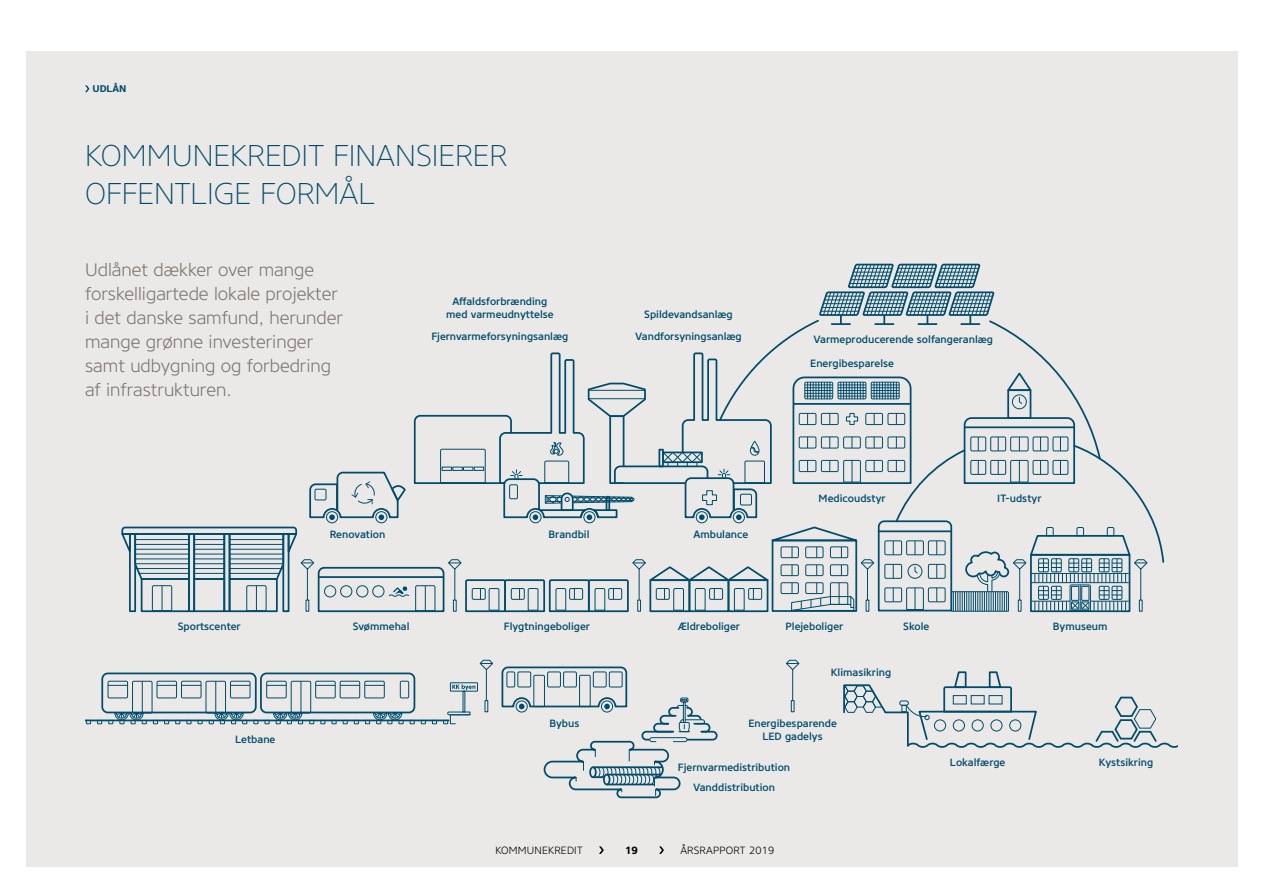
<style>
.page{position:relative;width:1263px;height:893px;background:#fff}
.page>*{position:absolute;margin:0;border:0;box-sizing:border-box;transform-origin:0 0}
.t1{font:30px/37.5px "Core Sans NR25 Extra Lt";color:#004c6c}
.t2{font:300 18px/24px "Core Sans NR35";color:#7c736d}
.t3{font:500 10.5px/12.6px "Core Sans NR55";color:#004c6c;text-align:center}
.t4{font:300 10.5px "Core Sans NR35";letter-spacing:.02em;color:#000}
.t5{font:700 10.5px "Core Sans NR65";color:#000}
.t6{font:700 9.75px "Core Sans NR65";color:#004c6c}
</style>
<div class="page">
<div style="left:26px;top:26px;width:1211px;height:841px;background:#ebe9e7"></div>
<svg style="left:843px;top:671px;width:335px;height:77px"></svg>
<div style="left:101px;top:672px;width:156px;height:41px;border:2px solid #004c6c;border-radius:6px"></div>
<div style="left:260px;top:672px;width:155px;height:41px;border:2px solid #004c6c;border-radius:6px"></div>
<div style="left:400px;top:681px;width:9px;height:17px;border:1px solid #004c6c"></div>
<div style="left:230px;top:681px;width:20px;height:17px;border:1px solid #004c6c"></div>
<svg style="left:230px;top:685px;width:20px;height:1px"></svg>
<div style="left:108px;top:681px;width:20px;height:17px;border:1px solid #004c6c"></div>
<svg style="left:108px;top:685px;width:20px;height:1px"></svg>
<div style="left:181px;top:681px;width:20px;height:17px;border:1px solid #004c6c"></div>
<div style="left:157px;top:681px;width:20px;height:17px;border:1px solid #004c6c"></div>
<svg style="left:157px;top:685px;width:44px;height:1px"></svg>
<div style="left:206px;top:681px;width:20px;height:32px;border:1px solid #004c6c"></div>
<hr style="left:215px;top:681px;width:1px;height:32px;background:#004c6c">
<div style="left:132px;top:681px;width:20px;height:32px;border:1px solid #004c6c"></div>
<hr style="left:142px;top:681px;width:1px;height:32px;background:#004c6c">
<div style="left:364px;top:681px;width:21px;height:17px;border:1px solid #004c6c"></div>
<div style="left:266px;top:681px;width:21px;height:17px;border:1px solid #004c6c"></div>
<svg style="left:267px;top:685px;width:19px;height:1px"></svg>
<div style="left:340px;top:681px;width:20px;height:17px;border:1px solid #004c6c"></div>
<div style="left:315px;top:681px;width:20px;height:17px;border:1px solid #004c6c"></div>
<svg style="left:316px;top:685px;width:68px;height:1px"></svg>
<div style="left:291px;top:681px;width:20px;height:32px;border:1px solid #004c6c"></div>
<hr style="left:301px;top:681px;width:1px;height:32px;background:#004c6c">
<hr style="left:85px;top:719px;width:364px;height:2px;background:#004c6c">
<svg style="left:86px;top:721px;width:5px;height:3px"></svg>
<svg style="left:97px;top:721px;width:5px;height:3px"></svg>
<svg style="left:108px;top:712px;width:39px;height:12px"></svg>
<svg style="left:153px;top:721px;width:5px;height:3px"></svg>
<svg style="left:164px;top:721px;width:5px;height:3px"></svg>
<svg style="left:175px;top:721px;width:5px;height:3px"></svg>
<svg style="left:186px;top:721px;width:17px;height:3px"></svg>
<svg style="left:209px;top:712px;width:38px;height:12px"></svg>
<svg style="left:253px;top:712px;width:50px;height:12px"></svg>
<svg style="left:309px;top:721px;width:5px;height:3px"></svg>
<svg style="left:320px;top:721px;width:28px;height:3px"></svg>
<svg style="left:354px;top:721px;width:5px;height:3px"></svg>
<svg style="left:365px;top:712px;width:50px;height:12px"></svg>
<svg style="left:421px;top:721px;width:5px;height:3px"></svg>
<svg style="left:432px;top:721px;width:5px;height:3px"></svg>
<svg style="left:443px;top:711px;width:28px;height:13px"></svg>
<div style="left:450px;top:682px;width:28px;height:9px;border:1px solid #004c6c"></div>
<svg style="left:452px;top:684px;width:23px;height:6px"></svg>
<svg style="left:501px;top:666px;width:217px;height:132px"></svg>
<svg style="left:485px;top:700px;width:3px;height:12px"></svg>
<svg style="left:479px;top:659px;width:14px;height:11px"></svg>
<hr style="left:486px;top:669px;width:1px;height:31px;background:#004c6c">
<svg style="left:791px;top:700px;width:3px;height:12px"></svg>
<svg style="left:786px;top:659px;width:14px;height:11px"></svg>
<hr style="left:792px;top:669px;width:1px;height:31px;background:#004c6c">
<svg style="left:121px;top:263px;width:1044px;height:350px"></svg>
<svg style="left:85px;top:85px;width:4px;height:7px"></svg>
<svg style="left:659px;top:846px;width:5px;height:8px"></svg>
<svg style="left:599px;top:846px;width:5px;height:8px"></svg>
<div style="left:9px;top:9px;width:1245px;height:42px;background:#fff"></div>
<p class="t6" style="left:92px;top:82px;width:35px">UDLÅN</p>
<h1 class="t1" style="left:85px;top:137px;width:424px">KOMMUNEKREDIT FINANSIERER<br>OFFENTLIGE FORMÅL</h1>
<h2 class="t2" style="left:85px;top:258px;width:259px">Udlånet dækker over mange forskelligartede lokale projekter i det danske samfund, herunder mange grønne investeringer samt udbygning og forbedring af infrastrukturen.</h2>
<p class="t3" style="left:446px;top:295px;width:109px">Affaldsforbrænding med varmeudnyttelse</p>
<p class="t3" style="left:431px;top:330px;width:138px">Fjernvarmeforsyningsanlæg</p>
<p class="t3" style="left:635px;top:304px;width:108px;line-height:21.5px">Spildevandsanlæg<br>Vandforsyningsanlæg</p>
<p class="t3" style="left:330px;top:528px;width:57px">Renovation</p>
<p class="t3" style="left:549px;top:528px;width:42px">Brandbil</p>
<p class="t3" style="left:693px;top:528px;width:56px">Ambulance</p>
<p class="t3" style="left:813px;top:333px;width:181px">Varmeproducerende solfangeranlæg</p>
<p class="t3" style="left:810px;top:357px;width:85px">Energibesparelse</p>
<p class="t3" style="left:819px;top:492px;width:69px">Medicoudstyr</p>
<p class="t3" style="left:997px;top:492px;width:46px">IT-udstyr</p>
<p class="t3" style="left:178px;top:620px;width:64px">Sportscenter</p>
<p class="t3" style="left:353px;top:620px;width:58px">Svømmehal</p>
<p class="t3" style="left:504px;top:620px;width:88px">Flygtningeboliger</p>
<p class="t3" style="left:678px;top:620px;width:64px">Ældreboliger</p>
<p class="t3" style="left:785px;top:620px;width:59px">Plejeboliger</p>
<p class="t3" style="left:903px;top:620px;width:28px">Skole</p>
<p class="t3" style="left:1053px;top:620px;width:56px">Bymuseum</p>
<p class="t3" style="left:235px;top:733px;width:42px">Letbane</p>
<p class="t3" style="left:831px;top:666px;width:62px">Klimasikring</p>
<p class="t3" style="left:549px;top:717px;width:32px">Bybus</p>
<p class="t3" style="left:748px;top:717px;width:90px">Energibesparende<br>LED gadelys</p>
<p class="t3" style="left:678px;top:761px;width:114px">Fjernvarmedistribution</p>
<p class="t3" style="left:693px;top:781px;width:83px">Vanddistribution</p>
<p class="t4" style="left:495px;top:843px;width:89px">KOMMUNEKREDIT</p>
<p class="t5" style="left:625px;top:843px;width:14px">19</p>
<p class="t4" style="left:680px;top:843px;width:95px">ÅRSRAPPORT 2019</p>
<p class="t3" style="left:950px;top:756px;width:57px">Lokalfærge</p>
<p class="t3" style="left:1099px;top:756px;width:56px">Kystsikring</p>
</div>
